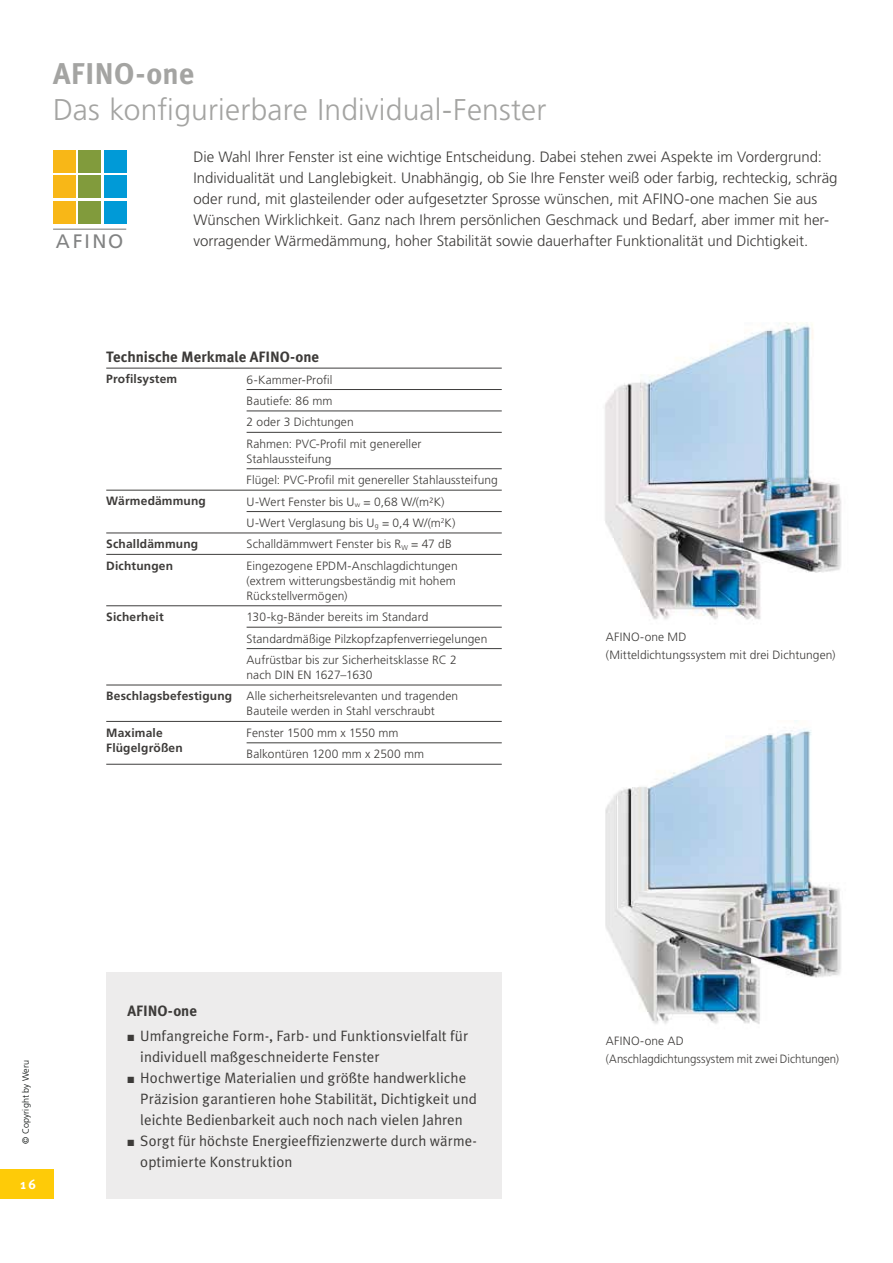
<style>
.page{position:relative;width:893px;height:1263px;background:#fff}
.page>*{position:absolute;margin:0;border:0;box-sizing:border-box;transform-origin:0 0}
.t1{font:300 30px "Frutiger";letter-spacing:.005em;color:#a4a4a2}
.t2{font:700 30px "Meta Plus";letter-spacing:.01em;color:#a4a4a2}
.t3{font:19.5px "Frutiger";letter-spacing:.12em;color:#828383}
.t4{font:300 15px/21px "Frutiger";color:#3d3b39}
.t5{font:15px/21px "Meta Plus Normal";letter-spacing:.005em;color:#3d3b39}
.t6{font:700 15px "Meta Plus";color:#3d3b39}
.t7{font:700 13.5px "Meta Plus";color:#fff}
.t8{font:300 12px/21.5px "Frutiger";letter-spacing:.005em;color:#3d3b39}
.t9{font:700 12px/15px "Frutiger";letter-spacing:.015em;color:#3d3b39}
.t10{font:300 9px "Frutiger";letter-spacing:.015em;color:#030806}
.s1{font-weight:700}
</style>
<div class="page">
<img style="left:605px;top:322px;width:237px;height:298px">
<img style="left:606px;top:720px;width:235px;height:304px">
<div style="left:106px;top:972px;width:396px;height:227px;background:#edecec"></div>
<div style="left:53px;top:150px;width:22px;height:22px;background:#f8b717"></div>
<div style="left:79px;top:150px;width:22px;height:22px;background:#819b3c"></div>
<div style="left:104px;top:150px;width:22px;height:22px;background:#009ad7"></div>
<div style="left:53px;top:175px;width:22px;height:23px;background:#f8b717"></div>
<div style="left:79px;top:175px;width:22px;height:23px;background:#819b3c"></div>
<div style="left:104px;top:175px;width:22px;height:23px;background:#009ad7"></div>
<div style="left:53px;top:201px;width:22px;height:22px;background:#f8b717"></div>
<div style="left:79px;top:201px;width:22px;height:22px;background:#819b3c"></div>
<div style="left:104px;top:201px;width:22px;height:22px;background:#009ad7"></div>
<hr style="left:53px;top:229px;width:73px;height:1px;background:#838382">
<div style="left:0;top:1169px;width:53px;height:30px;background:#fecb08"></div>
<hr style="left:106px;top:368px;width:396px;height:1px;background:#3e3d3c">
<hr style="left:247px;top:389px;width:255px;height:1px;background:#3e3d3c">
<hr style="left:247px;top:411px;width:255px;height:1px;background:#3e3d3c">
<hr style="left:247px;top:432px;width:255px;height:1px;background:#3e3d3c">
<hr style="left:247px;top:468px;width:255px;height:1px;background:#3e3d3c">
<hr style="left:106px;top:490px;width:396px;height:1px;background:#3e3d3c">
<hr style="left:247px;top:511px;width:255px;height:1px;background:#3e3d3c">
<hr style="left:106px;top:533px;width:396px;height:1px;background:#3e3d3c">
<hr style="left:106px;top:554px;width:396px;height:1px;background:#3e3d3c">
<hr style="left:106px;top:605px;width:396px;height:1px;background:#3e3d3c">
<hr style="left:247px;top:627px;width:255px;height:1px;background:#3e3d3c">
<hr style="left:247px;top:648px;width:255px;height:1px;background:#3e3d3c">
<hr style="left:106px;top:685px;width:396px;height:1px;background:#3e3d3c">
<hr style="left:106px;top:721px;width:396px;height:1px;background:#3e3d3c">
<hr style="left:247px;top:743px;width:255px;height:1px;background:#3e3d3c">
<hr style="left:106px;top:764px;width:396px;height:1px;background:#3e3d3c">
<h1 class="t2" style="left:53px;top:63px;width:143px">AFINO-one</h1>
<h1 class="t1" style="left:53px;top:98px;width:495px">Das konfigurierbare Individual-Fenster</h1>
<p class="t4" style="left:193px;top:148px;width:646px">Die Wahl Ihrer Fenster ist eine wichtige Entscheidung. Dabei stehen zwei Aspekte im Vordergrund:<br>Individualität und Langlebigkeit. Unabhängig, ob Sie Ihre Fenster weiß oder farbig, rechteckig, schräg oder rund, mit glasteilender oder aufgesetzter Sprosse wünschen, mit AFINO-one machen Sie aus Wünschen Wirklichkeit. Ganz nach Ihrem persönlichen Geschmack und Bedarf, aber immer mit her&shy;vorragender Wärmedämmung, hoher Stabilität sowie dauerhafter Funktionalität und Dichtigkeit.</p>
<h2 class="t3" style="left:56px;top:234px;width:69px">AFINO</h2>
<p class="t6" style="left:106px;top:352px;width:214px">Technische Merkmale AFINO-one</p>
<p class="t9" style="left:106px;top:373px;width:73px">Profilsystem</p>
<p class="t8" style="left:247px;top:370px;width:176px">6-Kammer-Profil<br>Bautiefe: 86 mm<br>2 oder 3 Dichtungen<br>Rahmen: PVC-Profil mit genereller</p>
<p class="t8" style="left:247px;top:449px;width:253px">Stahl aussteifung<br>Flügel: PVC-Profil mit genereller Stahlaussteifung</p>
<p class="t9" style="left:106px;top:495px;width:101px">Wärmedämmung</p>
<p class="t8" style="left:247px;top:492px;width:210px">U-Wert Fenster bis U<sub>w</sub> = 0,68 W/(m²K)<br>U-Wert Verglasung bis U<sub>g</sub> = 0,4 W/(m<sup>2</sup>K)</p>
<p class="t9" style="left:106px;top:538px;width:93px">Schalldämmung</p>
<p class="t8" style="left:247px;top:534px;width:207px">Schalldämmwert Fenster bis R<sub>W</sub> = 47 dB</p>
<p class="t9" style="left:106px;top:559px;width:68px">Dichtungen</p>
<p class="t8" style="left:247px;top:559px;width:213px;line-height:15px">Eingezogene EPDM-Anschlagdichtungen (extrem witterungsbeständig mit hohem<br>Rückstellvermögen)</p>
<p class="t9" style="left:106px;top:610px;width:59px">Sicherheit</p>
<p class="t8" style="left:247px;top:607px;width:242px">130-kg-Bänder bereits im Standard<br>Standardmäßige Pilzkopfzapfen verriegelungen<br>Aufrüstbar bis zur Sicherheitsklasse RC 2</p>
<p class="t8" style="left:106px;top:665px;width:353px;text-indent:140px">nach DIN EN 1627–1630<br><span class="s1">Beschlags befestigung</span> Alle sicherheitsrelevanten und tragenden</p>
<p class="t8" style="left:247px;top:701px;width:190px">Bauteile werden in Stahl verschraubt</p>
<p class="t9" style="left:106px;top:726px;width:78px">Maximale<br>Flügelgrößen</p>
<p class="t8" style="left:247px;top:723px;width:179px">Fenster 1500 mm x 1550 mm<br>Balkontüren 1200 mm x 2500 mm</p>
<p class="t8" style="left:606px;top:629px;width:231px;line-height:18px">AFINO-one MD<br>(Mitteldichtungssystem mit drei Dichtungen)</p>
<p class="t10" style="left:22px;top:1144px;width:86px;rotate:-90deg">© Copyright by Weru</p>
<p class="t7" style="left:21px;top:1180px;width:17px">16</p>
<p class="t6" style="left:128px;top:1005px;width:71px">AFINO-one</p>
<p class="t5" style="left:140px;top:1027px;width:338px">Umfangreiche Form-, Farb- und Funktionsvielfalt für individuell maßgeschneiderte Fenster<br>Hochwertige Materialien und größte handwerkliche Präzision garantieren hohe Stabilität, Dichtigkeit und leichte Bedienbarkeit auch noch nach vielen Jahren Sorgt für höchste Energieeffizienzwerte durch wärme&shy;optimierte Konstruktion</p>
<p class="t8" style="left:606px;top:1033px;width:235px;line-height:18px">AFINO-one AD<br>(Anschlagdichtungs system mit zwei Dichtungen)</p>
</div>
